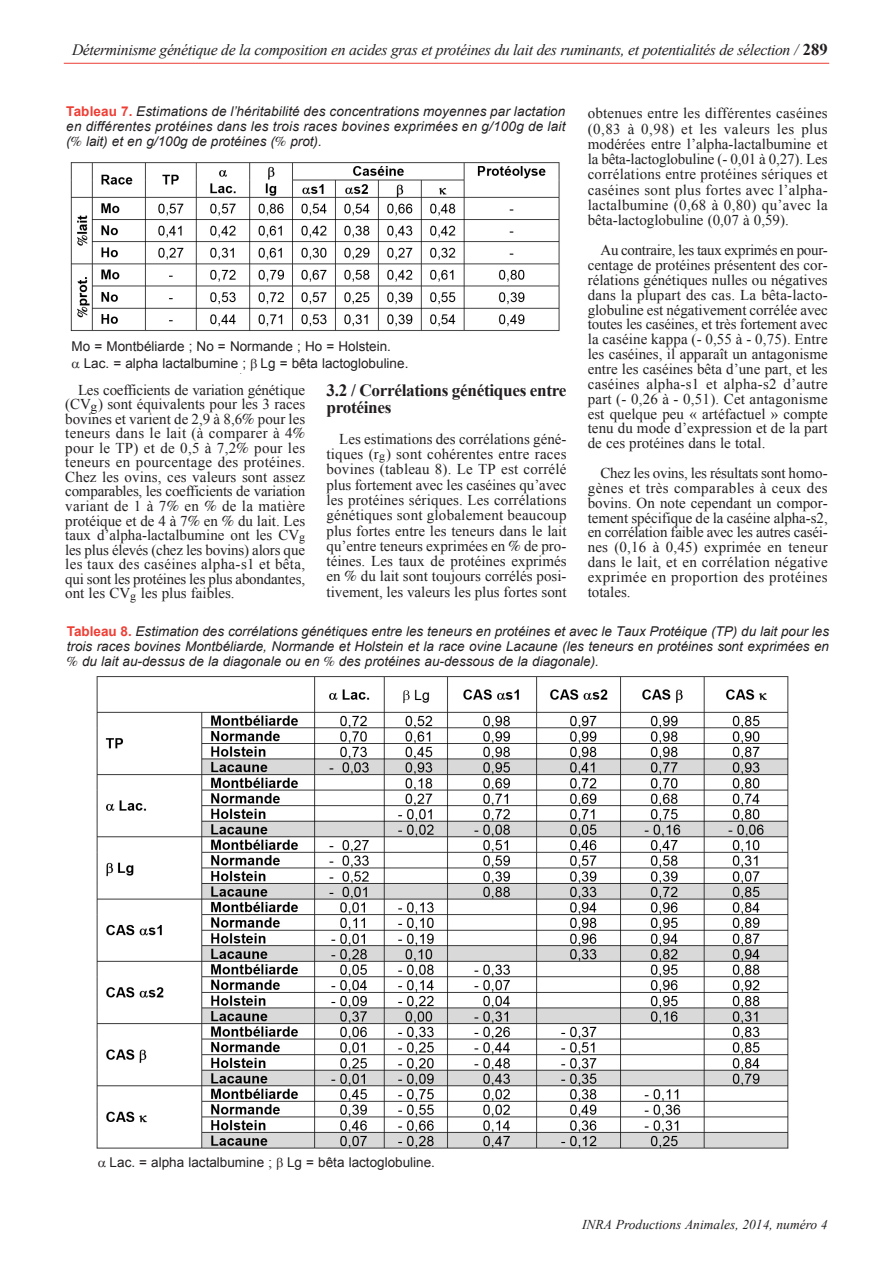
<style>
.page{position:relative;width:893px;height:1263px;background:#fff}
.page>*{position:absolute;margin:0;border:0;box-sizing:border-box;transform-origin:0 0}
.t1{font:700 17.25px/17.2px "Times New Roman";letter-spacing:-.02em;color:#231f20}
.t2{font:italic 15.75px "Times New Roman";letter-spacing:-.025em;color:#231f20}
.t3{font:15px/14.9px "Times New Roman";color:#231f20;text-align:justify}
.t4{font:italic 13.5px/15px "Arial";color:#231f20;text-align:justify}
.t5{font:13.5px/16.8px "Arial";color:#231f20}
.t6{font:italic 13.5px "Times New Roman";color:#231f20}
.s1{font-weight:700;font-style:normal;font-size:16.5px}
.s2{font-weight:700;font-style:normal;color:#ee3e34}
.s3{font-family:"Century Schoolbook BT"}
.s4{font-family:"Century Schoolbook BT";font-style:italic}
.s5{font-family:"Times New Roman";font-size:15px}
</style>
<div class="page">
<hr style="left:64px;top:63px;width:765px;height:1px;background:#ee3e34">
<img style="left:70px;top:162px;width:490px;height:212px">
<img style="left:96px;top:676px;width:693px;height:473px">
<div style="left:70px;top:340px;width:488px;height:33px;background:#fff"></div>
<p class="t2" style="left:72px;top:41px;width:757px">Déterminisme génétique de la composition en acides gras et protéines du lait des ruminants, et potentialités de sélection / <span class="s1">289</span></p>
<p class="t4" style="left:66px;top:104px;width:501px"><span class="s2">Tableau 7.</span> Estimations de l’héritabilité des concentrations moyennes par lactation en différentes protéines dans les trois races bovines exprimées en g/100g de lait (<span class="s3">%</span> lait) et en g/100g de protéines (<span class="s3">%</span> prot).</p>
<p class="t5" style="left:84px;top:338px;width:326px;text-indent:-12px">Mo = Montbéliarde ; No = Normande ; Ho = Holstein.<br>Lac. = alpha lactalbumine ; Lg = bêta lactoglobuline.</p>
<p class="t3" style="left:65px;top:382px;width:241px;text-indent:13px">Les coefficients de variation génétique (CV<sub>g</sub>) sont équivalents pour les 3 races bovines et varient de 2,9 à 8,6<span class="s4">%</span> pour les teneurs dans le lait (à comparer à 4<span class="s4">% </span>pour le TP) et de 0,5 à 7,2<span class="s4">%</span> pour les teneurs en pourcentage des protéines.<br>Chez les ovins, ces valeurs sont assez comparables, les coefficients de variation variant de 1 à 7<span class="s4">%</span> en <span class="s4">%</span> de la matière protéique et de 4 à 7<span class="s4">%</span> en <span class="s4">%</span> du lait. Les taux d’alpha-lactalbumine ont les CV<sub>g </sub>les plus élevés (chez les bovins) alors que les taux des caséines alpha-s1 et bêta, qui sont les protéines les plus abondantes, ont les CV<sub>g</sub> les plus faibles.</p>
<p class="t1" style="left:326px;top:382px;width:241px">3.2 / Corrélations génétiques entre protéines</p>
<p class="t3" style="left:326px;top:431px;width:241px;line-height:15.3px;text-indent:13px">Les estimations des corrélations géné&shy;tiques (r<sub>g</sub>) sont cohérentes entre races bovines (tableau 8). Le TP est corrélé plus fortement avec les caséines qu’avec les protéines sériques. Les corrélations génétiques sont globalement beaucoup plus fortes entre les teneurs dans le lait qu’entre teneurs exprimées en <span class="s4">%</span> de pro&shy;téines. Les taux de protéines exprimés en <span class="s4">%</span> du lait sont toujours corrélés posi&shy;tivement, les valeurs les plus fortes sont</p>
<p class="t3" style="left:588px;top:105px;width:241px;line-height:15.3px">obtenues entre les différentes caséines (0,83 à 0,98) et les valeurs les plus modérées entre l’alpha-lactalbumine et la bêta-lactoglobuline (- 0,01 à 0,27). Les corrélations entre protéines sériques et caséines sont plus fortes avec l’alpha&shy;lactalbumine (0,68 à 0,80) qu’avec la bêta-lactoglobuline (0,07 à 0,59).</p>
<p class="t3" style="left:588px;top:243px;width:241px;text-indent:13px">Au contraire, les taux exprimés en pour&shy;centage de protéines présentent des cor&shy;rélations génétiques nulles ou négatives dans la plupart des cas. La bêta-lacto&shy;globuline est négativement corrélée avec toutes les caséines, et très fortement avec la caséine kappa (- 0,55 à - 0,75). Entre les caséines, il apparaît un antagonisme entre les caséines bêta d’une part, et les caséines alpha-s1 et alpha-s2 d’autre part (- 0,26 à - 0,51). Cet antagonisme est quelque peu « artéfactuel » compte tenu du mode d’expression et de la part de ces protéines dans le total.</p>
<p class="t3" style="left:588px;top:465px;width:241px;text-indent:13px">Chez les ovins, les résultats sont homo&shy;gènes et très comparables à ceux des bovins. On note cependant un compor&shy;tement spécifique de la caséine alpha-s2, en corrélation faible avec les autres caséi&shy;nes (0,16 à 0,45) exprimée en teneur dans le lait, et en corrélation négative exprimée en proportion des protéines totales.</p>
<p class="t4" style="left:67px;top:623px;width:764px"><span class="s2">Tableau 8.</span> Estimation des corrélations génétiques entre les teneurs en protéines et avec le Taux Protéique (TP) du lait pour les trois races bovines Montbéliarde, Normande et Holstein et la race ovine Lacaune (les teneurs en protéines sont exprimées en <span class="s3">%</span> du lait au-dessus de la diagonale ou en <span class="s3">%</span> des protéines au-dessous de la diagonale).</p>
<p class="t5" style="left:110px;top:1154px;width:327px">Lac. = alpha lactalbumine <span class="s5">;</span> Lg = bêta lactoglobuline.</p>
<p class="t6" style="left:582px;top:1217px;width:247px">INRA Productions Animales, 2014, numéro 4</p>
</div>
